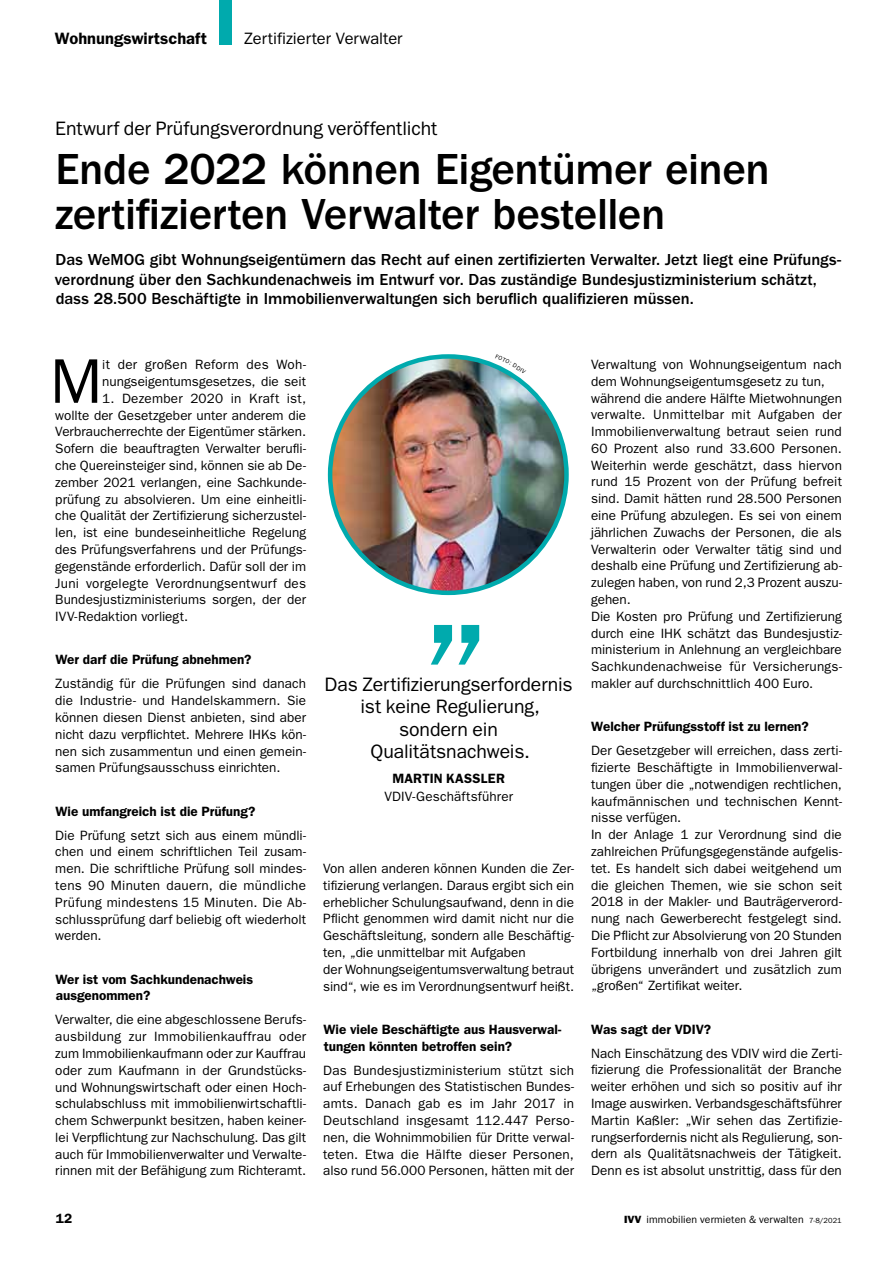
<style>
.page{position:relative;width:893px;height:1263px;background:#fff}
.page>*{position:absolute;margin:0;border:0;box-sizing:border-box;transform-origin:0 0}
.t1{font:180px "ITC Franklin Gothic Std";color:#00aaad}
.t2{font:63.3px "ITC Franklin Gothic Std";color:#000}
.t3{font:500 45px/45px "ITC Franklin Gothic Std";letter-spacing:-.01em;color:#000}
.t4{font:19.5px/22.5px "ITC Franklin Gothic Std";letter-spacing:-.005em;color:#000;text-align:center}
.t5{font:500 16.5px/19.5px "ITC Franklin Gothic Std";color:#000}
.t6{font:16.5px "ITC Franklin Gothic Std";letter-spacing:-.005em;color:#000}
.t7{font:600 16.5px "ITC Franklin Gothic Std";color:#000}
.t8{font:13.5px/16.8px "ITC Franklin Gothic Std";color:#000;text-align:justify}
.t9{font:600 13.5px/16.8px "ITC Franklin Gothic Std";color:#000}
.t10{font:10.5px "ITC Franklin Gothic Std";letter-spacing:.005em;color:#000}
.s1{font-size:13.05px}
.s2{font-family:"ITC Franklin Gothic Std Hvy"}
.s3{font-size:7.5px}
</style>
<div class="page">
<img style="left:330px;top:356px;width:236px;height:237px;border-radius:118px">
<svg style="left:495px;top:363px;width:19px;height:11px"></svg>
<p class="t7" style="left:55px;top:29px;width:154px">Wohnungswirtschaft</p>
<p class="t6" style="left:244px;top:29px;width:160px">Zertifizierter Verwalter</p>
<h3 class="t4" style="left:55px;top:117px;width:384px">Entwurf der Prüfungsverordnung veröffentlicht</h3>
<h3 class="t3" style="left:55px;top:147px;width:717px">Ende 2022 können Eigentümer einen zertifizierten Verwalter bestellen</h3>
<p class="t5" style="left:55px;top:250px;width:788px">Das WeMOG gibt Wohnungseigentümern das Recht auf einen zertifizierten Verwalter. Jetzt liegt eine Prüfungs&shy;verordnung über den Sachkundenachweis im Entwurf vor. Das zuständige Bundesjustizministerium schätzt, dass 28.500 Beschäftigte in Immobilienverwaltungen sich beruflich qualifizieren müssen.</p>
<h2 class="t2" style="left:50px;top:345px;width:53px">M</h2>
<p class="t8" style="left:102px;top:356px;width:205px"><span class="s1">i</span>t der großen Reform des Woh&shy;nungseigentumsgesetzes, die seit</p>
<p class="t8" style="left:55px;top:390px;width:252px;text-indent:47px">1. Dezember 2020 in Kraft ist, wollte der Gesetzgeber unter anderem die Verbraucherrechte der Eigentümer stärken.<br>Sofern die beauftragten Verwalter berufli&shy;che Quereinsteiger sind, können sie ab De&shy;zember 2021 verlangen, eine Sachkunde&shy;prüfung zu absolvieren. Um eine einheitli&shy;che Qualität der Zertifizierung sicherzustel&shy;len, ist eine bundeseinheitliche Regelung des Prüfungsverfahrens und der Prüfungs&shy;gegenstände erforderlich. Dafür soll der im Juni vorgelegte Verordnungsentwurf des Bundesjustizministeriums sorgen, der der IVV-Redaktion vorliegt.</p>
<p class="t9" style="left:55px;top:651px;width:198px">Wer darf die Prüfung abnehmen?</p>
<p class="t8" style="left:55px;top:675px;width:252px">Zuständig für die Prüfungen sind danach die Industrie- und Handelskammern. Sie können diesen Dienst anbieten, sind aber nicht dazu verpflichtet. Mehrere IHKs kön&shy;nen sich zusammentun und einen gemein&shy;samen Prüfungsausschuss einrichten.</p>
<p class="t9" style="left:55px;top:802px;width:202px">Wie umfangreich ist die Prüfung?</p>
<p class="t8" style="left:55px;top:827px;width:252px">Die Prüfung setzt sich aus einem mündli&shy;chen und einem schriftlichen Teil zusam&shy;men. Die schriftliche Prüfung soll mindes&shy;tens 90 Minuten dauern, die mündliche Prüfung mindestens 15 Minuten. Die Ab&shy;schlussprüfung darf beliebig oft wiederholt werden.</p>
<p class="t9" style="left:55px;top:970px;width:199px">Wer ist vom Sachkundenachweis ausgenommen?</p>
<p class="t8" style="left:55px;top:1011px;width:252px">Verwalter, die eine abgeschlossene Berufs&shy;ausbildung zur Immobilienkauffrau oder zum Immobilienkaufmann oder zur Kauffrau oder zum Kaufmann in der Grundstücks&shy;und Wohnungswirtschaft oder einen Hoch&shy;schulabschluss mit immobilienwirtschaftli&shy;chem Schwerpunkt besitzen, haben keiner&shy;lei Verpflichtung zur Nachschulung. Das gilt auch für Immobilienverwalter und Verwalte&shy;rinnen mit der Befähigung zum Richteramt.</p>
<h1 class="t1" style="left:413px;top:478px;width:84px">„</h1>
<h3 class="t4" style="left:325px;top:673px;width:250px">Das Zertifizierungserfordernis ist keine Regulierung, sondern ein<br>Qualitätsnachweis.</h3>
<p class="t9" style="left:392px;top:770px;width:114px">Martin KaSSler</p>
<p class="t8" style="left:384px;top:788px;width:130px">VDIV-Geschäftsführer</p>
<p class="t8" style="left:323px;top:860px;width:252px;text-align:left">Von allen anderen können Kunden die Zer&shy;tifizierung verlangen. Daraus ergibt sich ein erheblicher Schulungsaufwand, denn in die Pflicht genommen wird damit nicht nur die Geschäftsleitung, sondern alle Beschäftig&shy;ten, „die unmittelbar mit Aufgaben<br>der Wohnungseigentumsverwaltung betraut sind“, wie es im Verordnungsentwurf heißt.</p>
<p class="t9" style="left:323px;top:1021px;width:240px">Wie viele Beschäftigte aus Hausverwal&shy;tungen könnten betroffen sein?</p>
<p class="t8" style="left:323px;top:1062px;width:252px">Das Bundesjustizministerium stützt sich auf Erhebungen des Statistischen Bundes&shy;amts. Danach gab es im Jahr 2017 in Deutschland insgesamt 112.447 Perso&shy;nen, die Wohnimmobilien für Dritte verwal&shy;teten. Etwa die Hälfte dieser Personen, also rund 56.000 Personen, hätten mit der</p>
<p class="t8" style="left:591px;top:356px;width:252px;text-align:left">Verwaltung von Wohnungseigentum nach dem Wohnungseigentumsgesetz zu tun, während die andere Hälfte Mietwohnungen verwalte. Unmittelbar mit Aufgaben der Immobilienverwaltung betraut seien rund 60 Prozent also rund 33.600 Personen.<br>Weiterhin werde geschätzt, dass hiervon rund 15 Prozent von der Prüfung befreit sind. Damit hätten rund 28.500 Personen eine Prüfung abzulegen. Es sei von einem jährlichen Zuwachs der Personen, die als Verwalterin oder Verwalter tätig sind und deshalb eine Prüfung und Zertifizierung ab&shy;zulegen haben, von rund 2,3 Prozent auszu&shy;gehen.<br>Die Kosten pro Prüfung und Zertifizierung durch eine IHK schätzt das Bundesjustiz&shy;ministerium in Anlehnung an vergleichbare Sachkundenachweise für Versicherungs&shy;makler auf durchschnittlich 400 Euro.</p>
<p class="t9" style="left:591px;top:718px;width:219px">Welcher Prüfungsstoff ist zu lernen?</p>
<p class="t8" style="left:591px;top:742px;width:252px;text-align:left">Der Gesetzgeber will erreichen, dass zerti&shy;fizierte Beschäftigte in Immobilienverwal&shy;tungen über die „notwendigen rechtlichen, kaufmännischen und technischen Kennt&shy;nisse verfügen.<br>In der Anlage 1 zur Verordnung sind die zahlreichen Prüfungsgegenstände aufgelis&shy;tet. Es handelt sich dabei weitgehend um die gleichen Themen, wie sie schon seit 2018 in der Makler- und Bauträgerverord&shy;nung nach Gewerberecht festgelegt sind.<br>Die Pflicht zur Absolvierung von 20 Stunden Fortbildung innerhalb von drei Jahren gilt übrigens unverändert und zusätzlich zum „großen“ Zertifikat weiter.</p>
<p class="t9" style="left:591px;top:1020px;width:121px">Was sagt der VDIV?</p>
<p class="t8" style="left:591px;top:1045px;width:252px">Nach Einschätzung des VDIV wird die Zerti&shy;fizierung die Professionalität der Branche weiter erhöhen und sich so positiv auf ihr Image auswirken. Verbandsgeschäftsführer Martin Kaßler: „Wir sehen das Zertifizie&shy;rungserfordernis nicht als Regulierung, son&shy;dern als Qualitätsnachweis der Tätigkeit.<br>Denn es ist absolut unstrittig, dass für den</p>
<p class="t9" style="left:56px;top:1210px;width:18px">12</p>
<p class="t10" style="left:624px;top:1214px;width:219px"><span class="s2">IVV</span> immobilien vermieten &amp; verwalten <span class="s3">7-8/2021</span></p>
</div>
